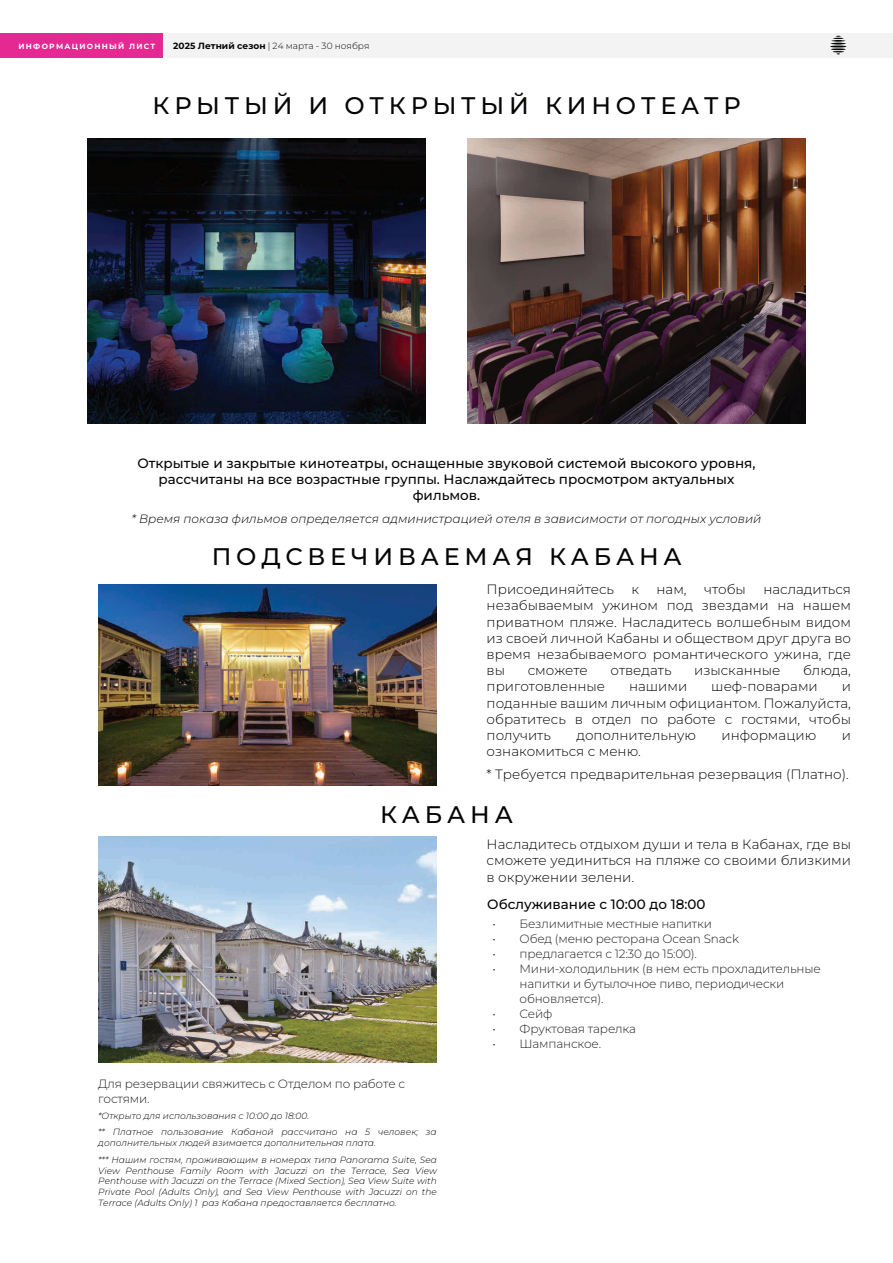
<style>
.page{position:relative;width:893px;height:1263px;background:#fff}
.page>*{position:absolute;margin:0;border:0;box-sizing:border-box;transform-origin:0 0}
.t1{font:500 24px "Montserrat";letter-spacing:.2em;color:#050504}
.t2{font:300 13.5px/16.2px "Montserrat";color:#050504;text-align:justify}
.t3{font:500 13.5px/16.2px "Montserrat";color:#050504;text-align:center}
.t4{font:300 12px/15px "Montserrat";letter-spacing:-.015em;color:#231f20}
.t5{font:italic 300 12px "Montserrat";color:#050504}
.t6{font:italic 300 9px/10.8px "Montserrat";color:#050504}
.t7{font:300 9px "Montserrat";color:#040503}
.t8{font:700 7.5px "Montserrat";letter-spacing:.17em;color:#fff}
.s1{font-weight:700}
</style>
<div class="page">
<div style="left:144px;top:33px;width:749px;height:24px;background:#f3f3f3"></div>
<div style="left:0;top:33px;width:162px;height:24px;background:#e62893"></div>
<svg style="left:830px;top:36px;width:16px;height:18px"></svg>
<img style="left:87px;top:138px;width:338px;height:286px">
<img style="left:468px;top:138px;width:338px;height:286px">
<img style="left:99px;top:584px;width:338px;height:201px">
<img style="left:99px;top:837px;width:338px;height:225px">
<p class="t8" style="left:18px;top:41px;width:138px">ИНФОРМАЦИОННЫЙ ЛИСТ</p>
<p class="t7" style="left:173px;top:40px;width:198px"><span class="s1">2025 Летний сезон</span> | 24 марта - 30 ноября</p>
<h1 class="t1" style="left:152px;top:88px;width:590px">КРЫТЫЙ И ОТКРЫТЫЙ КИНОТЕАТР</h1>
<p class="t3" style="left:137px;top:454px;width:620px">Открытые и закрытые кинотеатры, оснащенные звуковой системой высокого уровня, рассчитаны на все возрастные группы. Наслаждайтесь просмотром актуальных фильмов.</p>
<p class="t5" style="left:132px;top:510px;width:631px">* Время показа фильмов определяется администрацией отеля в зависимости от погодных условий</p>
<h1 class="t1" style="left:212px;top:539px;width:471px">ПОДСВЕЧИВАЕМАЯ КАБАНA</h1>
<p class="t2" style="left:487px;top:581px;width:129px">Присоединяйтесь</p>
<p class="t2" style="left:631px;top:581px;width:9px">к</p>
<p class="t2" style="left:657px;top:581px;width:32px">нам,</p>
<p class="t2" style="left:704px;top:581px;width:43px">чтобы</p>
<p class="t2" style="left:487px;top:581px;width:366px;text-indent:277px">насладиться незабываемым ужином под звездами на нашем приватном пляже. Насладитесь волшебным видом из своей личной Кабаны и обществом друг друга во время незабываемого романтического ужина, где вы</p>
<p class="t2" style="left:528px;top:662px;width:62px">сможете</p>
<p class="t2" style="left:610px;top:662px;width:63px">отведать</p>
<p class="t2" style="left:694px;top:662px;width:88px">изысканные</p>
<p class="t2" style="left:803px;top:662px;width:49px">блюда,</p>
<p class="t2" style="left:487px;top:678px;width:120px">приготовленные</p>
<p class="t2" style="left:629px;top:678px;width:60px">нашими</p>
<p class="t2" style="left:711px;top:678px;width:108px">шеф-поварами</p>
<p class="t2" style="left:487px;top:678px;width:366px;text-indent:355px">и поданные вашим личным официантом. Пожалуйста, обратитесь в отдел по работе с гостями, чтобы получить</p>
<p class="t2" style="left:576px;top:727px;width:121px">дополнительную</p>
<p class="t2" style="left:722px;top:727px;width:96px">информацию</p>
<p class="t2" style="left:842px;top:727px;width:11px">и</p>
<p class="t2" style="left:487px;top:740px;width:364px;line-height:22.5px">ознакомиться с меню.<br>* Требуется предварительная резервация (Платно).</p>
<h1 class="t1" style="left:380px;top:798px;width:134px">КАБАНА</h1>
<p class="t4" style="left:98px;top:1076px;width:308px">Для резервации свяжитесь с Отделом по работе с гостями.</p>
<p class="t6" style="left:98px;top:1107px;width:340px;line-height:16.5px">*Открыто для использования с 10:00 до 18:00.<br>** Платное пользование Кабаной рассчитано на 5 человек; за</p>
<p class="t6" style="left:98px;top:1134px;width:340px;line-height:16.5px">дополнительных людей взимается дополнительная плата.<br>*** Нашим гостям, проживающим в номерах типа Panorama Suite, Sea</p>
<p class="t6" style="left:98px;top:1164px;width:340px;text-align:justify">View Penthouse Family Room with Jacuzzi on the Terrace, Sea View Penthouse with Jacuzzi on the Terrace (Mixed Section), Sea View Suite with Private Pool (Adults Only), and Sea View Penthouse with Jacuzzi on the Terrace (Adults Only) 1 раз Кабана предоставляется бесплатно.</p>
<p class="t2" style="left:487px;top:836px;width:366px">Насладитесь отдыхом души и тела в Кабанах, где вы сможете уединиться на пляже со своими близкими в окружении зелени.</p>
<p class="t4" style="left:493px;top:916px;width:221px">• Безлимитные местные напитки</p>
<p class="t4" style="left:493px;top:931px;width:248px">• Обед (меню ресторана Ocean Snack</p>
<p class="t4" style="left:493px;top:946px;width:206px">• предлагается с 12:30 до 15:00).</p>
<p class="t4" style="left:520px;top:961px;width:303px;text-indent:-27px">• Мини-холодильник (в нем есть прохладительные напитки и бутылочное пиво, периодически обновляется).</p>
<p class="t4" style="left:493px;top:1006px;width:61px">• Сейф</p>
<p class="t4" style="left:493px;top:1021px;width:145px">• Фруктовая тарелка</p>
<p class="t4" style="left:493px;top:1036px;width:110px">• Шампанское.</p>
<p class="t3" style="left:487px;top:895px;width:220px">Обслуживание с 10:00 до 18:00</p>
</div>
